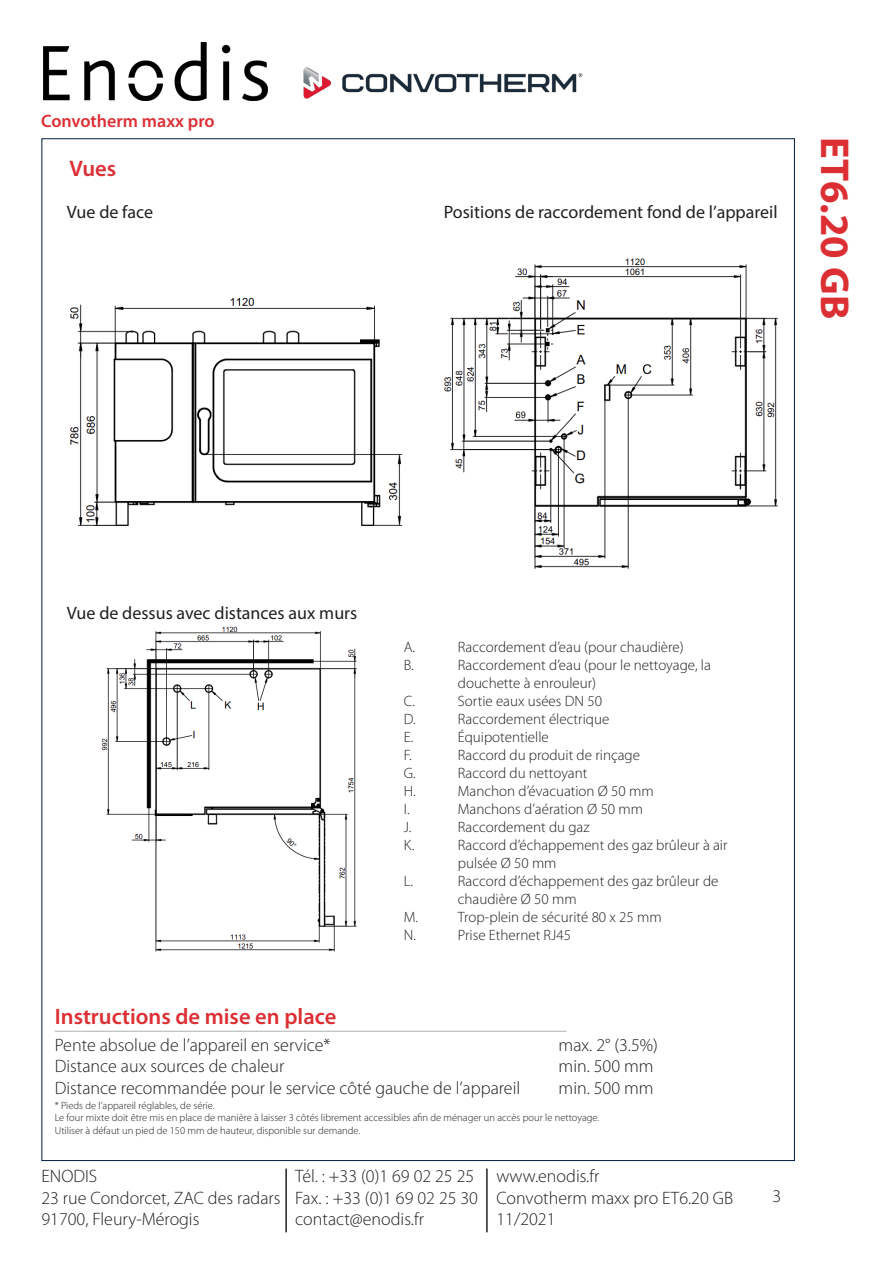
<style>
.page{position:relative;width:893px;height:1263px;background:#fff}
.page>*{position:absolute;margin:0;border:0;box-sizing:border-box;transform-origin:0 0}
.t1{font:700 40.5px "Myriad Pro";color:#dc2f34}
.t2{font:600 22.5px "Myriad Pro";color:#dc2f34}
.t3{font:300 18px/21.6px "Myriad Pro";color:#231f20}
.t4{font:18px "Myriad Pro";color:#231f20}
.t5{font:600 18px "Myriad Pro";color:#dc2f34}
.t6{font:300 15px/18px "Myriad Pro";color:#231f20}
.t7{font:300 10.5px "Myriad Pro";color:#231f20}
</style>
<div class="page">
<img style="left:43px;top:43px;width:224px;height:58px">
<hr style="left:285px;top:1168px;width:2px;height:64px;background:#231f20">
<hr style="left:486px;top:1168px;width:2px;height:64px;background:#231f20">
<img style="left:303px;top:67px;width:280px;height:32px">
<hr style="left:55px;top:1031px;width:511px;height:1px;background:#aeafb3">
<img style="left:70px;top:297px;width:333px;height:229px">
<img style="left:444px;top:258px;width:334px;height:311px">
<img style="left:101px;top:627px;width:256px;height:325px">
<p class="t5" style="left:41px;top:111px;width:175px">Convotherm maxx pro</p>
<h2 class="t2" style="left:70px;top:156px;width:48px">Vues</h2>
<p class="t4" style="left:67px;top:201px;width:88px">Vue de face</p>
<p class="t4" style="left:444px;top:201px;width:335px">Positions de raccordement fond de l’appareil</p>
<h1 class="t1" style="left:861px;top:137px;width:184px;rotate:90deg">ET6.20 GB</h1>
<p class="t4" style="left:67px;top:602px;width:292px">Vue de dessus avec distances aux murs</p>
<p class="t6" style="left:404px;top:638px;width:13px">A.</p>
<p class="t6" style="left:458px;top:638px;width:227px">Raccordement d’eau (pour chaudière)</p>
<p class="t6" style="left:404px;top:656px;width:12px">B.</p>
<p class="t6" style="left:458px;top:656px;width:255px">Raccordement d’eau (pour le nettoyage, la douchette à enrouleur)</p>
<p class="t6" style="left:404px;top:692px;width:13px">C.</p>
<p class="t6" style="left:458px;top:692px;width:146px">Sortie eaux usées DN 50</p>
<p class="t6" style="left:404px;top:710px;width:13px">D.</p>
<p class="t6" style="left:458px;top:710px;width:153px">Raccordement électrique</p>
<p class="t6" style="left:404px;top:728px;width:11px">E.</p>
<p class="t6" style="left:458px;top:728px;width:92px">Équipotentielle</p>
<p class="t6" style="left:404px;top:746px;width:10px">F.</p>
<p class="t6" style="left:458px;top:746px;width:184px">Raccord du produit de rinçage</p>
<p class="t6" style="left:404px;top:764px;width:13px">G.</p>
<p class="t6" style="left:458px;top:764px;width:131px">Raccord du nettoyant</p>
<p class="t6" style="left:404px;top:782px;width:14px">H.</p>
<p class="t6" style="left:458px;top:782px;width:197px">Manchon d’évacuation Ø 50 mm</p>
<p class="t6" style="left:404px;top:800px;width:7px">I.</p>
<p class="t6" style="left:458px;top:800px;width:187px">Manchons d’aération Ø 50 mm</p>
<p class="t6" style="left:404px;top:818px;width:9px">J.</p>
<p class="t6" style="left:458px;top:818px;width:133px">Raccordement du gaz</p>
<p class="t6" style="left:404px;top:836px;width:12px">K.</p>
<p class="t6" style="left:458px;top:836px;width:271px">Raccord d’échappement des gaz brûleur à air pulsée Ø 50 mm</p>
<p class="t6" style="left:404px;top:872px;width:11px">L.</p>
<p class="t6" style="left:458px;top:872px;width:262px">Raccord d’échappement des gaz brûleur de chaudière Ø 50 mm</p>
<p class="t6" style="left:404px;top:908px;width:16px">M.</p>
<p class="t6" style="left:458px;top:908px;width:205px">Trop-plein de sécurité 80 x 25 mm</p>
<p class="t6" style="left:404px;top:926px;width:14px">N.</p>
<p class="t6" style="left:458px;top:926px;width:115px">Prise Ethernet RJ45</p>
<p class="t2" style="left:55px;top:1004px;width:283px">Instructions de mise en place</p>
<p class="t3" style="left:55px;top:1034px;width:277px">Pente absolue de l’appareil en service*</p>
<p class="t3" style="left:55px;top:1055px;width:231px">Distance aux sources de chaleur</p>
<p class="t3" style="left:55px;top:1077px;width:467px">Distance recommandée pour le service côté gauche de l’appareil</p>
<p class="t3" style="left:559px;top:1034px;width:101px">max. 2° (3.5%)</p>
<p class="t3" style="left:559px;top:1055px;width:97px">min. 500 mm</p>
<p class="t3" style="left:559px;top:1077px;width:97px">min. 500 mm</p>
<p class="t7" style="left:55px;top:1099px;width:161px">* Pieds de l’appareil réglables, de série.</p>
<p class="t7" style="left:55px;top:1112px;width:546px">Le four mixte doit être mis en place de manière à laisser 3 côtés librement accessibles afin de ménager un accès pour le nettoyage.</p>
<p class="t7" style="left:55px;top:1124px;width:307px">Utiliser à défaut un pied de 150 mm de hauteur, disponible sur demande.</p>
<p class="t3" style="left:41px;top:1165px;width:241px">ENODIS<br>23 rue Condorcet, ZAC des radars<br>91700, Fleury-Mérogis</p>
<p class="t3" style="left:295px;top:1165px;width:184px">Tél. : +33 (0)1 69 02 25 25<br>Fax. : +33 (0)1 69 02 25 30 contact@enodis.fr</p>
<p class="t3" style="left:496px;top:1165px;width:238px">www.enodis.fr<br>Convotherm maxx pro ET6.20 GB<br>11/2021</p>
<p class="t3" style="left:772px;top:1185px;width:10px">3</p>
</div>
